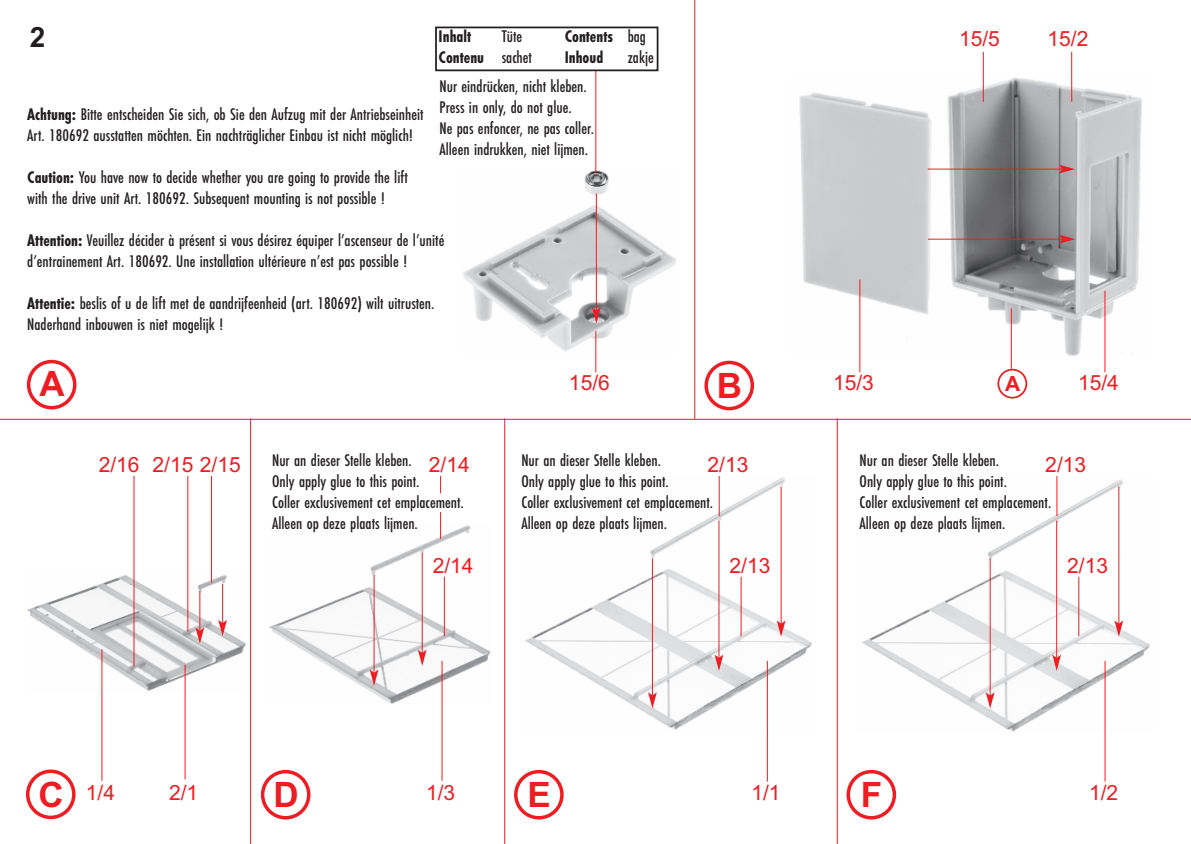
<style>
.page{position:relative;width:1191px;height:844px;background:#fff}
.page>*{position:absolute;margin:0;border:0;box-sizing:border-box;transform-origin:0 0}
.t1{font:700 35px "Arial";color:#ee1d23}
.t2{font:700 28px "Arial";color:#231f20}
.t3{font:21px "Arial";color:#ee1d23}
.t4{font:700 21px "Arial";color:#ee1d23}
.t5{font:17.5px/21px "Futura EF Medium Con";color:#231f20}
.t6{font:17.5px "Futura EF Bold Con";color:#231f20}
.s1{font-family:"Futura EF Medium Con"}
.s2{font-family:"Futura EF Bold Con"}
</style>
<div class="page">
<hr style="left:694px;top:0;width:1px;height:419px;background:#ee1d23">
<hr style="left:250px;top:418px;width:1px;height:425px;background:#ee1d23">
<hr style="left:504px;top:418px;width:1px;height:425px;background:#ee1d23">
<hr style="left:837px;top:418px;width:1px;height:425px;background:#ee1d23">
<hr style="left:0;top:419px;width:1191px;height:1px;background:#ee1d23">
<img style="left:463px;top:169px;width:213px;height:184px">
<img style="left:799px;top:74px;width:343px;height:285px">
<hr style="left:596px;top:193px;width:1px;height:117px;background:#ee1d23">
<svg style="left:592px;top:307px;width:9px;height:16px"></svg>
<hr style="left:927px;top:169px;width:135px;height:1px;background:#ee1d23">
<svg style="left:1059px;top:165px;width:16px;height:8px"></svg>
<hr style="left:928px;top:239px;width:134px;height:1px;background:#ee1d23">
<svg style="left:1059px;top:235px;width:16px;height:8px"></svg>
<hr style="left:595px;top:331px;width:1px;height:41px;background:#ee1d23">
<hr style="left:859px;top:279px;width:1px;height:93px;background:#ee1d23">
<hr style="left:1104px;top:291px;width:1px;height:81px;background:#ee1d23">
<hr style="left:1010px;top:308px;width:1px;height:61px;background:#ee1d23">
<hr style="left:982px;top:52px;width:1px;height:50px;background:#ee1d23">
<hr style="left:1071px;top:52px;width:1px;height:50px;background:#ee1d23">
<hr style="left:595px;top:71px;width:1px;height:102px;background:#ee1d23">
<img style="left:862px;top:477px;width:288px;height:255px">
<img style="left:525px;top:476px;width:287px;height:255px">
<img style="left:269px;top:522px;width:222px;height:182px">
<img style="left:27px;top:568px;width:219px;height:124px">
<hr style="left:211px;top:476px;width:1px;height:106px;background:#ee1d23">
<hr style="left:187px;top:476px;width:1px;height:155px;background:#ee1d23">
<hr style="left:134px;top:476px;width:1px;height:190px;background:#ee1d23">
<hr style="left:767px;top:660px;width:1px;height:121px;background:#ee1d23">
<hr style="left:185px;top:664px;width:1px;height:115px;background:#ee1d23">
<hr style="left:101px;top:649px;width:1px;height:131px;background:#ee1d23">
<hr style="left:719px;top:476px;width:1px;height:40px;background:#ee1d23">
<hr style="left:740px;top:576px;width:1px;height:60px;background:#ee1d23">
<hr style="left:718px;top:520px;width:1px;height:137px;background:#ee1d23">
<svg style="left:714px;top:654px;width:9px;height:16px"></svg>
<hr style="left:441px;top:660px;width:1px;height:120px;background:#ee1d23">
<svg style="left:440px;top:476px;width:1px;height:17px"></svg>
<svg style="left:440px;top:511px;width:1px;height:27px"></svg>
<hr style="left:444px;top:576px;width:1px;height:60px;background:#ee1d23">
<hr style="left:422px;top:552px;width:1px;height:100px;background:#ee1d23">
<svg style="left:418px;top:649px;width:8px;height:16px"></svg>
<hr style="left:374px;top:574px;width:1px;height:98px;background:#ee1d23">
<svg style="left:370px;top:669px;width:8px;height:16px"></svg>
<hr style="left:652px;top:558px;width:1px;height:137px;background:#ee1d23">
<svg style="left:648px;top:692px;width:9px;height:16px"></svg>
<hr style="left:780px;top:486px;width:1px;height:137px;background:#ee1d23">
<svg style="left:776px;top:620px;width:9px;height:16px"></svg>
<hr style="left:1104px;top:660px;width:1px;height:121px;background:#ee1d23">
<hr style="left:1056px;top:476px;width:1px;height:40px;background:#ee1d23">
<hr style="left:1078px;top:576px;width:1px;height:60px;background:#ee1d23">
<hr style="left:1056px;top:520px;width:1px;height:137px;background:#ee1d23">
<svg style="left:1052px;top:654px;width:9px;height:16px"></svg>
<hr style="left:989px;top:558px;width:1px;height:137px;background:#ee1d23">
<svg style="left:985px;top:692px;width:9px;height:16px"></svg>
<hr style="left:1118px;top:486px;width:1px;height:137px;background:#ee1d23">
<svg style="left:1114px;top:620px;width:9px;height:16px"></svg>
<hr style="left:199px;top:591px;width:1px;height:39px;background:#ee1d23">
<svg style="left:195px;top:627px;width:9px;height:16px"></svg>
<hr style="left:222px;top:583px;width:1px;height:39px;background:#ee1d23">
<svg style="left:218px;top:619px;width:9px;height:17px"></svg>
<svg style="left:27px;top:360px;width:49px;height:49px"></svg>
<svg style="left:704px;top:360px;width:50px;height:50px"></svg>
<div style="left:435px;top:27px;width:223px;height:44px;border:2px solid #231f20"></div>
<svg style="left:26px;top:769px;width:50px;height:50px"></svg>
<svg style="left:261px;top:769px;width:49px;height:50px"></svg>
<svg style="left:514px;top:769px;width:49px;height:50px"></svg>
<svg style="left:846px;top:769px;width:50px;height:50px"></svg>
<svg style="left:997px;top:368px;width:30px;height:30px"></svg>
<h2 class="t2" style="left:30px;top:21px;width:17px">2</h2>
<p class="t6" style="left:438px;top:30px;width:34px">Inhalt</p>
<p class="t5" style="left:501px;top:27px;width:22px">Tüte</p>
<p class="t6" style="left:564px;top:30px;width:83px">Contents <span class="s1">bag</span></p>
<p class="t6" style="left:438px;top:51px;width:95px">Contenu <span class="s1">sachet</span></p>
<p class="t6" style="left:564px;top:51px;width:40px">Inhoud</p>
<p class="t5" style="left:627px;top:48px;width:28px">zakje</p>
<p class="t5" style="left:439px;top:76px;width:156px">Nur eindrücken, nicht kleben.<br>Press in only, do not glue.<br>Ne pas enfoncer, ne pas coller.<br>Alleen indrukken, niet lijmen.</p>
<p class="t5" style="left:27px;top:104px;width:398px"><span class="s2">Achtung:</span> Bitte entscheiden Sie sich, ob Sie den Aufzug mit der Antriebseinheit<br>Art. 180692 ausstatten möchten. Ein nachträglicher Einbau ist nicht möglich!</p>
<p class="t5" style="left:27px;top:167px;width:382px"><span class="s2">Caution:</span> You have now to decide whether you are going to provide the lift with the drive unit Art. 180692. Subsequent mounting is not possible !</p>
<p class="t5" style="left:27px;top:230px;width:418px"><span class="s2">Attention:</span> Veuillez décider à présent si vous désirez équiper l’ascenseur de l’unité d’entrainement Art. 180692. Une installation ultérieure n’est pas possible !</p>
<p class="t5" style="left:27px;top:293px;width:409px"><span class="s2">Attentie:</span> beslis of u de lift met de aandrijfeenheid (art. 180692) wilt uitrusten.<br>Naderhand inbouwen is niet mogelijk !</p>
<h1 class="t1" style="left:39px;top:364px;width:27px">A</h1>
<h1 class="t1" style="left:717px;top:365px;width:27px">B</h1>
<p class="t3" style="left:569px;top:371px;width:42px">15/6</p>
<p class="t3" style="left:833px;top:371px;width:42px">15/3</p>
<p class="t3" style="left:959px;top:27px;width:42px">15/5</p>
<p class="t3" style="left:1047px;top:27px;width:42px">15/2</p>
<p class="t4" style="left:1005px;top:371px;width:17px">A</p>
<p class="t3" style="left:1078px;top:371px;width:42px">15/4</p>
<p class="t3" style="left:99px;top:452px;width:143px">2/16 2/15 2/15</p>
<p class="t5" style="left:272px;top:451px;width:193px">Nur an dieser Stelle kleben.<br>Only apply glue to this point.<br>Coller exclusivement cet emplacement.<br>Alleen op deze plaats lijmen.</p>
<p class="t5" style="left:859px;top:451px;width:193px">Nur an dieser Stelle kleben.<br>Only apply glue to this point.<br>Coller exclusivement cet emplacement.<br>Alleen op deze plaats lijmen.</p>
<p class="t5" style="left:521px;top:451px;width:193px">Nur an dieser Stelle kleben.<br>Only apply glue to this point.<br>Coller exclusivement cet emplacement.<br>Alleen op deze plaats lijmen.</p>
<p class="t3" style="left:429px;top:452px;width:42px">2/14</p>
<p class="t3" style="left:707px;top:452px;width:42px">2/13</p>
<p class="t3" style="left:1045px;top:452px;width:42px">2/13</p>
<p class="t3" style="left:433px;top:553px;width:42px">2/14</p>
<p class="t3" style="left:729px;top:553px;width:42px">2/13</p>
<p class="t3" style="left:1067px;top:553px;width:42px">2/13</p>
<h1 class="t1" style="left:38px;top:773px;width:27px">C</h1>
<h1 class="t1" style="left:273px;top:774px;width:27px">D</h1>
<h1 class="t1" style="left:527px;top:774px;width:25px">E</h1>
<h1 class="t1" style="left:861px;top:774px;width:23px">F</h1>
<p class="t3" style="left:86px;top:780px;width:31px">1/4</p>
<p class="t3" style="left:169px;top:780px;width:31px">2/1</p>
<p class="t3" style="left:751px;top:780px;width:31px">1/1</p>
<p class="t3" style="left:426px;top:780px;width:31px">1/3</p>
<p class="t3" style="left:1089px;top:780px;width:31px">1/2</p>
</div>
